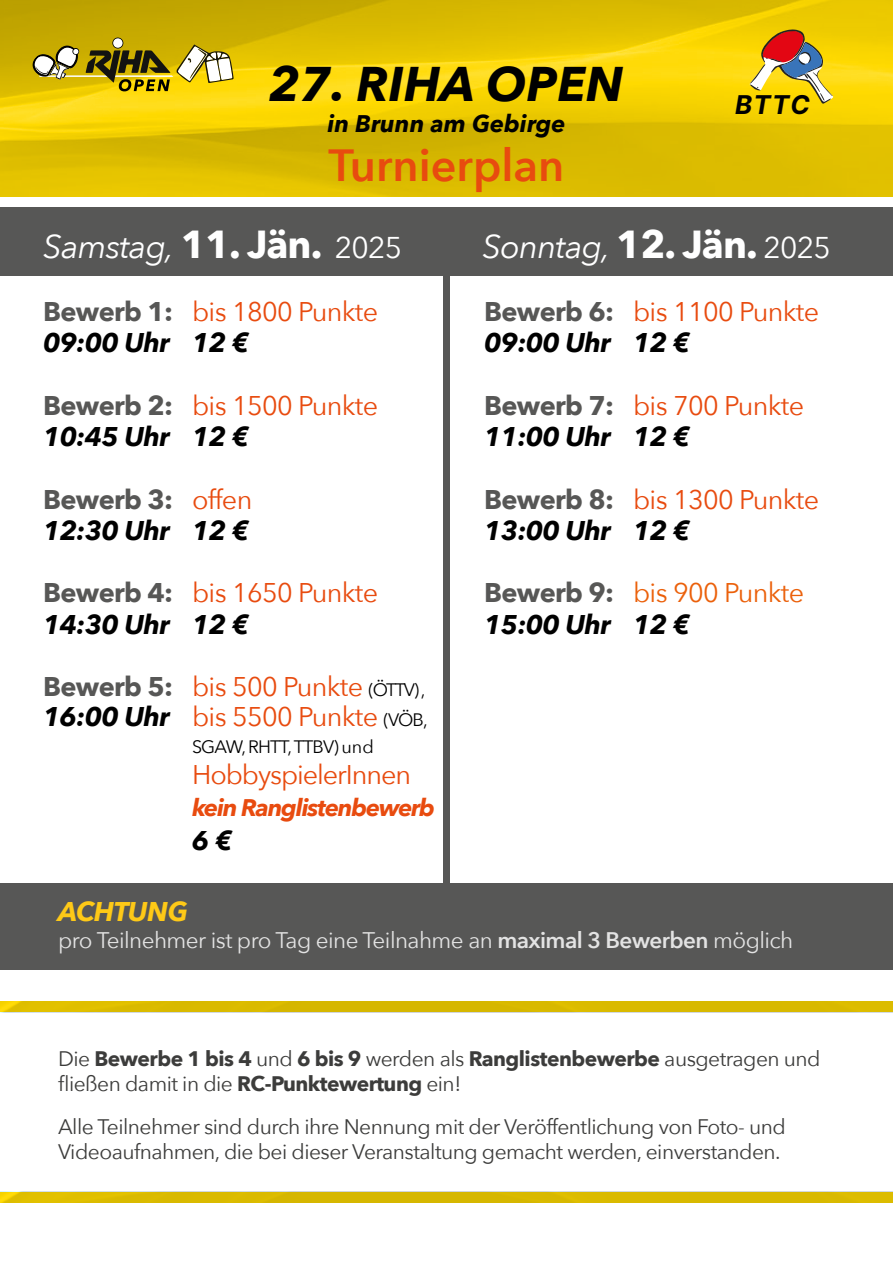
<style>
.page{position:relative;width:893px;height:1263px;background:#fff}
.page>*{position:absolute;margin:0;border:0;box-sizing:border-box;transform-origin:0 0}
.t1{font:italic 700 48.6px "Avenir Next";color:#000}
.t2{font:600 45px "Avenir Next";color:#e84b0f}
.t3{font:italic 33px "Avenir Next";letter-spacing:-.025em;color:#fff}
.t4{font:27px/31.2px "Avenir Next";letter-spacing:-.025em;color:#e84b0f}
.t5{font:27px/31.2px "Avenir Next";letter-spacing:-.025em;color:#eb600a}
.t6{font:italic 700 27px/31.2px "Avenir Next";letter-spacing:-.025em;color:#000}
.t7{font:italic 700 27px "Avenir Next";letter-spacing:-.025em;color:#fec917}
.t8{font:25.8px "Inter";color:#000}
.t9{font:italic 700 24px "Avenir Next";letter-spacing:-.05em;color:#e84b0f}
.t10{font:italic 700 24px "Avenir Next";color:#000}
.t11{font:22.5px "Avenir Next";letter-spacing:-.025em;color:#e3e3e3}
.t12{font:21px/25.2px "Avenir Next";letter-spacing:-.025em;color:#3c3c3b}
.t13{font:18px "Avenir Next";letter-spacing:-.05em;color:#000}
.s1{font-weight:700;font-style:normal;font-size:39px}
.s2{font-style:normal;font-size:30px}
.s3{font-weight:700;color:#575756}
.s4{font-weight:700;font-style:italic;color:#000}
.s5{font-style:normal;color:#575756}
.s6{font-weight:400;font-style:normal;color:#e84b0f}
.s7{font-size:18px;color:#000}
.s8{font-weight:600}
.s9{font-weight:700}
</style>
<div class="page">
<img style="left:0;top:0;width:893px;height:196px">
<div style="left:0;top:1192px;width:893px;height:10px;background:#d9b900"></div>
<div style="left:112px;top:38px;width:11px;height:11px;background:#29271c;border-radius:50%"></div>
<svg style="left:113px;top:38px;width:10px;height:10px"></svg>
<svg style="left:33px;top:44px;width:201px;height:47px"></svg>
<div style="left:0;top:207px;width:893px;height:762px;background:#575756"></div>
<div style="left:0;top:276px;width:443px;height:607px;background:#fff"></div>
<div style="left:450px;top:276px;width:443px;height:607px;background:#fff"></div>
<div style="left:0;top:1001px;width:893px;height:11px;background:#d9b900"></div>
<svg style="left:750px;top:29px;width:83px;height:75px"></svg>
<h1 class="t1" style="left:269px;top:42px;width:357px">27. RIHA OPEN</h1>
<p class="t10" style="left:327px;top:103px;width:240px">in Brunn am Gebirge</p>
<h2 class="t2" style="left:328px;top:127px;width:238px">Turnierplan</h2>
<p class="t3" style="left:43px;top:219px;width:361px">Samstag, <span class="s1">11. Jän.</span> <span class="s2">2025</span></p>
<p class="t3" style="left:483px;top:219px;width:350px">Sonntag, <span class="s1">12. Jän.</span> <span class="s2">2025</span></p>
<p class="t4" style="left:43px;top:295px;width:336px"><span class="s3">Bewerb 1:</span> bis 1800 Punkte<br><span class="s4">09:00 Uhr 12 €</span></p>
<p class="t8" style="left:735px;top:85px;width:77px">BTTC</p>
<p class="t4" style="left:484px;top:295px;width:336px"><span class="s3">Bewerb 6:</span> bis 1100 Punkte<br><span class="s4">09:00 Uhr 12 €</span></p>
<p class="t4" style="left:43px;top:389px;width:336px"><span class="s3">Bewerb 2:</span> bis 1500 Punkte<br><span class="s4">10:45 Uhr 12 €</span></p>
<p class="t6" style="left:43px;top:483px;width:211px"><span class="s5">Bewerb 3:</span> <span class="s6">offen<br></span>12:30 Uhr 12 €</p>
<p class="t4" style="left:43px;top:576px;width:336px"><span class="s3">Bewerb 4:</span> bis 1650 Punkte<br><span class="s4">14:30 Uhr 12 €</span></p>
<p class="t4" style="left:43px;top:670px;width:386px;line-height:30px"><span class="s3">Bewerb 5:</span> bis 500 Punkte <span class="s7">(ÖTTV) ,<br></span><span class="s4">16:00 Uhr</span> bis 5500 Punkte <span class="s7">(VÖB,</span></p>
<p class="t13" style="left:192px;top:732px;width:183px">SGAW, RHTT, TTBV) und</p>
<p class="t4" style="left:192px;top:758px;width:220px">HobbyspielerInnen</p>
<p class="t9" style="left:192px;top:786px;width:244px">kein Ranglistenbewerb</p>
<p class="t6" style="left:192px;top:824px;width:42px">6 €</p>
<p class="t4" style="left:484px;top:389px;width:321px"><span class="s3">Bewerb 7:</span> bis 700 Punkte<br><span class="s4">11:00 Uhr 12 €</span></p>
<p class="t4" style="left:484px;top:482px;width:336px"><span class="s3">Bewerb 8:</span> bis 1300 Punkte<br><span class="s4">13:00 Uhr 12 €</span></p>
<p class="t5" style="left:484px;top:576px;width:321px"><span class="s3">Bewerb 9:</span> bis 900 Punkte<br><span class="s4">15:00 Uhr 12 €</span></p>
<p class="t7" style="left:58px;top:888px;width:131px">ACHTUNG</p>
<p class="t11" style="left:58px;top:921px;width:737px">pro Teilnehmer ist pro Tag eine Teilnahme an <span class="s8">maximal 3 Bewerben</span> möglich</p>
<p class="t12" style="left:58px;top:1045px;width:764px">Die <span class="s9">Bewerbe 1 bis 4</span> und <span class="s9">6 bis 9</span> werden als <span class="s9">Ranglistenbewerbe</span> ausgetragen und fließen damit in die <span class="s9">RC-Punktewertung</span> ein!</p>
<p class="t12" style="left:58px;top:1113px;width:729px">Alle Teilnehmer sind durch ihre Nennung mit der Veröffentlichung von Foto- und<br>Videoaufnahmen, die bei dieser Veranstaltung gemacht werden, einverstanden.</p>
</div>
